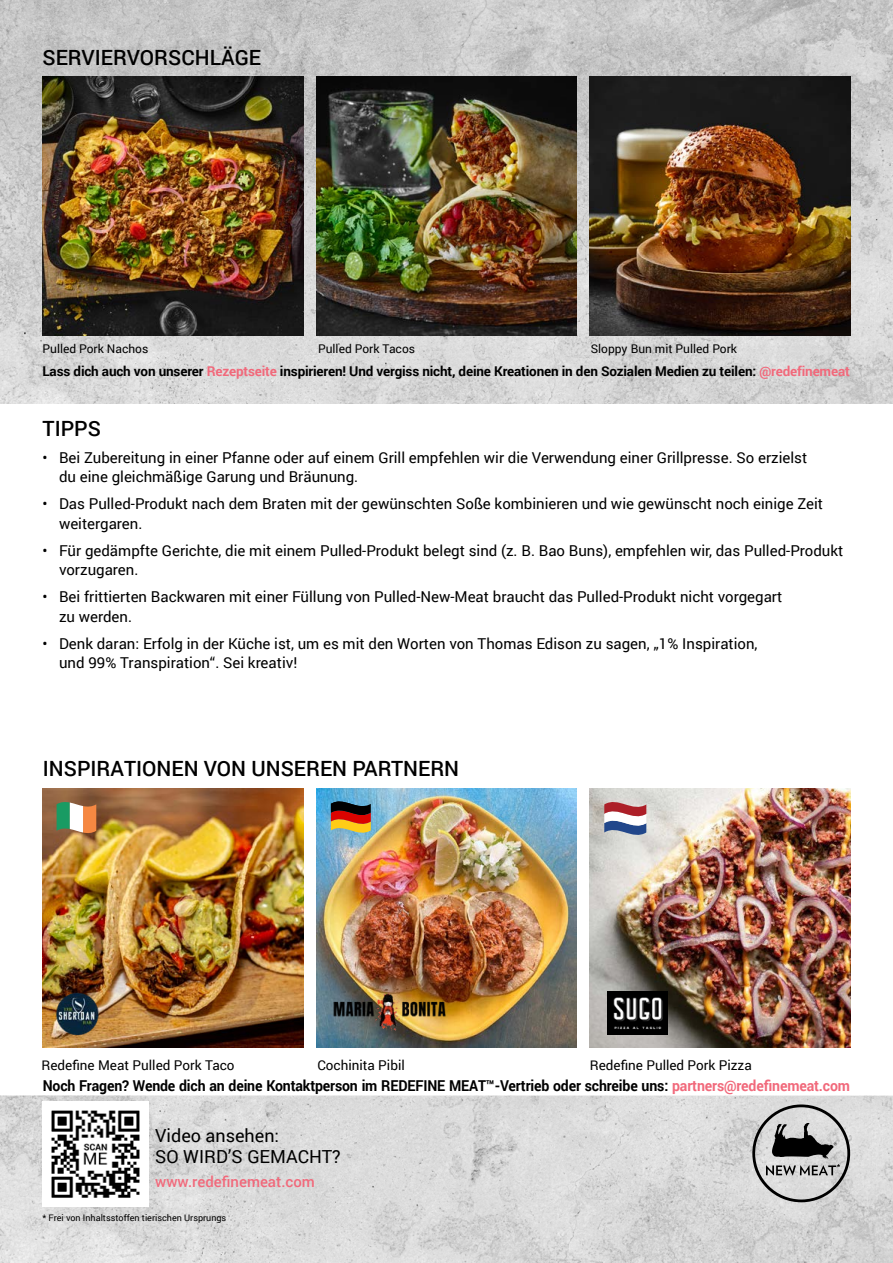
<style>
.page{position:relative;width:893px;height:1263px;background:#fff}
.page>*{position:absolute;margin:0;border:0;box-sizing:border-box;transform-origin:0 0}
.t1{font:500 21px "Roboto";color:#000}
.t2{font:18px/21px "Roboto";color:#000}
.t3{font:15px/19.5px "Roboto";color:#000}
.t4{font:700 15px "Roboto";letter-spacing:-.01em;color:#000;scale:.94 1}
.t5{font:500 15px "Roboto";color:#f1697b}
.t6{font:700 13.5px "Roboto";letter-spacing:-.01em;color:#000}
.t7{font:13.5px "Roboto";color:#000}
.t8{font:12px "Roboto";color:#000}
.t9{font:9px "Roboto";color:#000}
.s1{color:#f1697b}
</style>
<div class="page">
<img style="left:0;top:0;width:893px;height:404px">
<img style="left:0;top:1095px;width:893px;height:168px">
<img style="left:43px;top:1101px;width:105px;height:105px">
<svg style="left:752px;top:1104px;width:99px;height:98px;background:#a8a8a8"></svg>
<img style="left:43px;top:77px;width:261px;height:259px">
<img style="left:590px;top:77px;width:260px;height:259px">
<img style="left:316px;top:77px;width:261px;height:259px">
<img style="left:43px;top:788px;width:261px;height:259px">
<img style="left:590px;top:788px;width:260px;height:259px">
<img style="left:316px;top:788px;width:261px;height:259px">
<img style="left:327px;top:987px;width:128px;height:47px">
<img style="left:52px;top:991px;width:50px;height:46px">
<img style="left:607px;top:991px;width:60px;height:43px">
<svg style="left:604px;top:800px;width:42px;height:37px"></svg>
<svg style="left:331px;top:800px;width:40px;height:34px"></svg>
<img style="left:331px;top:815px;width:31px;height:13px">
<img style="left:331px;top:801px;width:34px;height:14px">
<svg style="left:57px;top:802px;width:39px;height:31px"></svg>
<h1 class="t1" style="left:43px;top:45px;width:220px">SERVIERVORSCHLÄGE</h1>
<p class="t8" style="left:43px;top:343px;width:107px">Pulled Pork Nachos</p>
<p class="t8" style="left:318px;top:343px;width:98px">Pulled Pork Tacos</p>
<p class="t8" style="left:591px;top:343px;width:148px">Sloppy Bun mit Pulled Pork</p>
<p class="t6" style="left:43px;top:365px;width:809px">Lass dich auch von unserer <span class="s1">Rezeptseite</span> inspirieren! Und vergiss nicht, deine Kreationen in den Sozialen Medien zu teilen: <span class="s1">@redefinemeat</span></p>
<h1 class="t1" style="left:43px;top:416px;width:60px">TIPPS</h1>
<p class="t3" style="left:59px;top:449px;width:750px;text-indent:-16px">• Bei Zubereitung in einer Pfanne oder auf einem Grill empfehlen wir die Verwendung einer Grillpresse. So erzielst du eine gleichmäßige Garung und Bräunung.</p>
<p class="t3" style="left:59px;top:495px;width:765px;text-indent:-16px">• Das Pulled-Produkt nach dem Braten mit der gewünschten Soße kombinieren und wie gewünscht noch einige Zeit weitergaren.</p>
<p class="t3" style="left:59px;top:542px;width:786px;text-indent:-16px">• Für gedämpfte Gerichte, die mit einem Pulled-Produkt belegt sind (z. B. Bao Buns), empfehlen wir, das Pulled-Produkt vorzugaren.</p>
<p class="t3" style="left:59px;top:588px;width:725px;text-indent:-16px">• Bei frittierten Backwaren mit einer Füllung von Pulled-New-Meat braucht das Pulled-Produkt nicht vorgegart zu werden.</p>
<p class="t3" style="left:59px;top:635px;width:700px;text-indent:-16px">• Denk daran: Erfolg in der Küche ist, um es mit den Worten von Thomas Edison zu sagen, „1% Inspiration, und 99% Transpiration“. Sei kreativ!</p>
<h1 class="t1" style="left:43px;top:756px;width:418px">INSPIRATIONEN VON UNSEREN PARTNERN</h1>
<p class="t7" style="left:42px;top:1055px;width:195px">Redefine Meat Pulled Pork Taco</p>
<p class="t7" style="left:317px;top:1059px;width:89px">Cochinita Pibil</p>
<p class="t7" style="left:590px;top:1055px;width:164px">Redefine Pulled Pork Pizza</p>
<p class="t4" style="left:43px;top:1079px;width:860px">Noch Fragen? Wende dich an deine Kontaktperson im REDEFINE MEAT™-Vertrieb oder schreibe uns: <span class="s1">partners@redefinemeat.com</span></p>
<p class="t2" style="left:155px;top:1126px;width:187px">Video ansehen:<br>SO WIRD’S GEMACHT?</p>
<p class="t5" style="left:155px;top:1170px;width:161px">www.redefinemeat.com</p>
<p class="t9" style="left:43px;top:1213px;width:185px">* Frei von Inhaltsstoffen tierischen Ursprungs</p>
</div>
